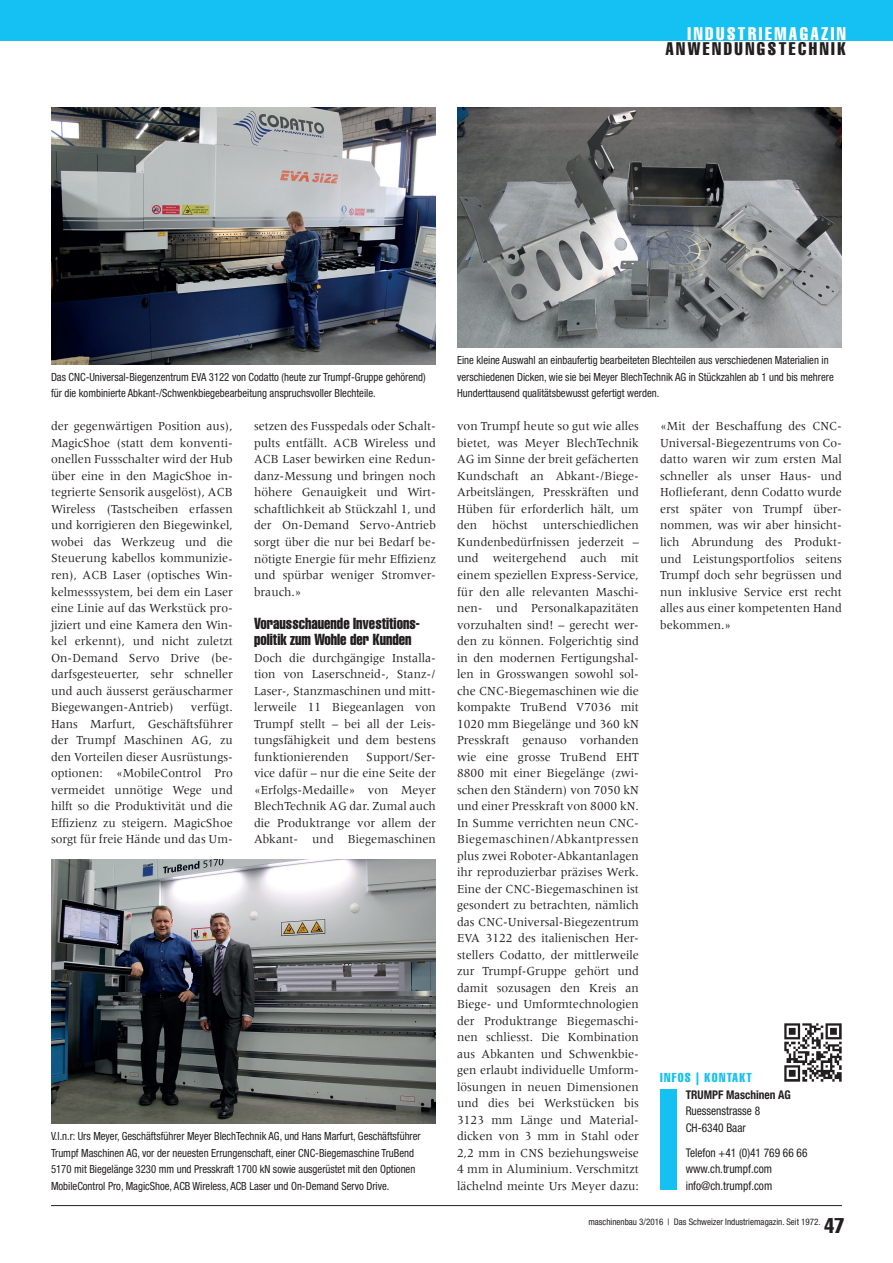
<style>
.page{position:relative;width:893px;height:1263px;background:#fff}
.page>*{position:absolute;margin:0;border:0;box-sizing:border-box;transform-origin:0 0}
.t1{font:extra-condensed 21px "Helvetica";color:#231f20}
.t2{font:extra-condensed 18px "Helvetica";letter-spacing:.14em;color:#231f20}
.t3{font:extra-condensed 18px "Helvetica";letter-spacing:.14em;color:#fff}
.t4{font:extra-condensed 15.75px/16.5px "Helvetica";color:#231f20;scale:.95 1}
.t5{font:12.75px/16.5px "Meridien LT Std";color:#231f20;scale:.95 1}
.t6{font:extra-condensed 12.75px "Helvetica";letter-spacing:.1em;color:#15c0f2}
.t7{font:condensed 12px/16.5px "Helvetica Neue";color:#231f20;scale:.95 1}
.t8{font:700 condensed 12px "Helvetica Neue";color:#231f20;scale:.95 1}
.t9{font:condensed 11.25px/16.5px "Helvetica Neue";color:#231f20;scale:.95 1}
.t10{font:condensed 9px "Helvetica Neue";color:#231f20}
</style>
<div class="page">
<hr style="left:51px;top:1205px;width:791px;height:1px;background:#231f20">
<div style="left:0;top:0;width:893px;height:40px;background:#15c0f2"></div>
<img style="left:51px;top:859px;width:385px;height:264px">
<img style="left:51px;top:108px;width:385px;height:256px">
<img style="left:457px;top:108px;width:385px;height:240px">
<div style="left:660px;top:1089px;width:16px;height:100px;background:#15c0f2"></div>
<img style="left:785px;top:1024px;width:57px;height:57px">
<h2 class="t3" style="left:688px;top:23px;width:160px">INDUSTRIEMAGAZIN</h2>
<h2 class="t2" style="left:665px;top:38px;width:182px">ANWENDUNGSTECHNIK</h2>
<p class="t9" style="left:51px;top:369px;width:396px">Das CNC-Universal-Biegenzentrum EVA 3122 von Codatto (heute zur Trumpf-Gruppe gehörend) für die kombinierte Abkant-/Schwenkbiegebearbeitung anspruchsvoller Blechteile.</p>
<p class="t5" style="left:51px;top:418px;width:193px">der gegenwärtigen Position aus),<br>MagicShoe (statt dem konventi&shy;onellen Fussschalter wird der Hub über eine in den MagicShoe in&shy;tegrierte Sensorik ausgelöst), ACB<br>Wireless (Tastscheiben erfassen und korrigieren den Biegewinkel, wobei das Werkzeug und die<br>Steuerung kabellos kommunizie&shy;ren), ACB Laser (optisches Win&shy;kelmesssystem, bei dem ein Laser eine Linie auf das Werkstück pro&shy;jiziert und eine Kamera den Win&shy;kel erkennt), und nicht zuletzt<br>On-Demand Servo Drive (be&shy;darfsgesteuerter, sehr schneller und auch äusserst geräuscharmer<br>Biegewangen-Antrieb)</p>
<p class="t5" style="left:51px;top:699px;width:193px;text-align:justify;text-indent:140px">verfügt.<br>Hans Marfurt, Geschäftsführer der Trumpf Maschinen AG, zu den Vorteilen dieser Ausrüstungs&shy;optionen: «MobileControl Pro vermeidet unnötige Wege und hilft so die Produktivität und die Effizienz zu steigern. MagicShoe sorgt für freie Hände und das Um-</p>
<p class="t5" style="left:254px;top:418px;width:193px;text-align:justify">setzen des Fusspedals oder Schalt&shy;pults entfällt. ACB Wireless und ACB Laser bewirken eine Redun&shy;danz-Messung und bringen noch höhere Genauigkeit und Wirt&shy;schaftlichkeit ab Stückzahl 1, und der On-Demand Servo-Antrieb sorgt über die nur bei Bedarf be&shy;nötigte Energie für mehr Effizienz und spürbar weniger Stromver&shy;brauch.»</p>
<p class="t4" style="left:254px;top:614px;width:175px">Vorausschauende Investitions&shy;politik zum Wohle der Kunden</p>
<p class="t5" style="left:254px;top:649px;width:193px">Doch die durchgängige Installa&shy;tion von Laserschneid-, Stanz-/<br>Laser-, Stanzmaschinen und mitt&shy;lerweile 11 Biegeanlagen von<br>Trumpf stellt – bei all der Leis&shy;tungsfähigkeit und dem bestens funktionierenden</p>
<p class="t5" style="left:254px;top:748px;width:193px;text-align:justify;text-indent:112px">Support/Ser&shy;vice dafür – nur die eine Seite der «Erfolgs-Medaille» von Meyer BlechTechnik AG dar. Zumal auch die Produktrange vor allem der Abkant- und Biegemaschinen</p>
<p class="t9" style="left:51px;top:1128px;width:391px">V.l.n.r: Urs Meyer, Geschäftsführer Meyer BlechTechnik AG, und Hans Marfurt, Geschäftsführer Trumpf Maschinen AG, vor der neuesten Errungenschaft, einer CNC-Biegemaschine TruBend 5170 mit Biegelänge 3230 mm und Presskraft 1700 kN sowie ausgerüstet mit den Optionen MobileControl Pro, MagicShoe, ACB Wireless, ACB Laser und On-Demand Servo Drive.</p>
<p class="t9" style="left:457px;top:352px;width:398px">Eine kleine Auswahl an einbaufertig bearbeiteten Blechteilen aus verschiedenen Materialien in verschiedenen Dicken, wie sie bei Meyer BlechTechnik AG in Stückzahlen ab 1 und bis mehrere<br>Hunderttausend qualitätsbewusst gefertigt werden.</p>
<p class="t5" style="left:457px;top:418px;width:193px">von Trumpf heute so gut wie alles bietet, was Meyer BlechTechnik<br>AG im Sinne der breit gefächerten<br>Kundschaft an Abkant-/Biege-<br>Arbeitslängen, Presskräften und<br>Hüben für erforderlich hält, um den höchst unterschiedlichen<br>Kundenbedürfnissen jederzeit – und weitergehend auch mit einem speziellen Express-Service, für den alle relevanten Maschi&shy;nen- und Personalkapazitäten vorzuhalten sind! – gerecht wer&shy;den zu können. Folgerichtig sind in den modernen Fertigungshal&shy;len in Grosswangen sowohl sol&shy;che CNC-Biegemaschinen wie die kompakte TruBend V7036 mit<br>1020 mm Biegelänge und 360 kN<br>Presskraft genauso vorhanden wie eine grosse TruBend EHT<br>8800 mit einer Biegelänge (zwi&shy;schen den Ständern) von 7050 kN und einer Presskraft von 8000 kN.<br>In Summe verrichten neun CNC-<br>Biegemaschinen/Abkantpressen plus zwei Roboter-Abkantanlagen ihr reproduzierbar präzises Werk.<br>Eine der CNC-Biegemaschinen ist gesondert zu betrachten, nämlich das CNC-Universal-Biegezentrum<br>EVA 3122 des italienischen Her&shy;stellers Codatto, der mittlerweile zur Trumpf-Gruppe gehört und damit sozusagen den Kreis an<br>Biege- und Umformtechnologien der Produktrange Biegemaschi&shy;nen schliesst. Die Kombination aus Abkanten und Schwenkbie&shy;gen erlaubt individuelle Umform&shy;lösungen in neuen Dimensionen und dies bei Werkstücken bis<br>3123 mm Länge und Material&shy;dicken von 3 mm in Stahl oder<br>2,2 mm in CNS beziehungsweise<br>4 mm in Aluminium. Verschmitzt lächelnd meinte Urs Meyer dazu:</p>
<p class="t5" style="left:660px;top:418px;width:193px">«Mit der Beschaffung des CNC-<br>Universal-Biegezentrums von Co&shy;datto waren wir zum ersten Mal schneller als unser Haus- und<br>Hoflieferant, denn Codatto wurde erst später von Trumpf über&shy;nommen, was wir aber hinsicht&shy;lich Abrundung des Produkt&shy;und Leistungsportfolios seitens<br>Trumpf doch sehr begrüssen und nun inklusive Service erst recht alles aus einer kompetenten Hand bekommen.»</p>
<p class="t6" style="left:660px;top:1070px;width:93px">INFOS | KONTAKT</p>
<p class="t8" style="left:686px;top:1087px;width:112px">TRUMPF Maschinen AG</p>
<p class="t7" style="left:686px;top:1103px;width:80px">Ruessenstrasse 8<br>CH-6340 Baar</p>
<p class="t7" style="left:686px;top:1144px;width:130px">Telefon +41 (0)41 769 66 66 www.ch.trumpf.com info@ch.trumpf.com</p>
<p class="t10" style="left:588px;top:1216px;width:234px">maschinenbau 3/2016 | Das Schweizer Industriemagazin. Seit 1972.</p>
<h1 class="t1" style="left:825px;top:1212px;width:21px">47</h1>
</div>
